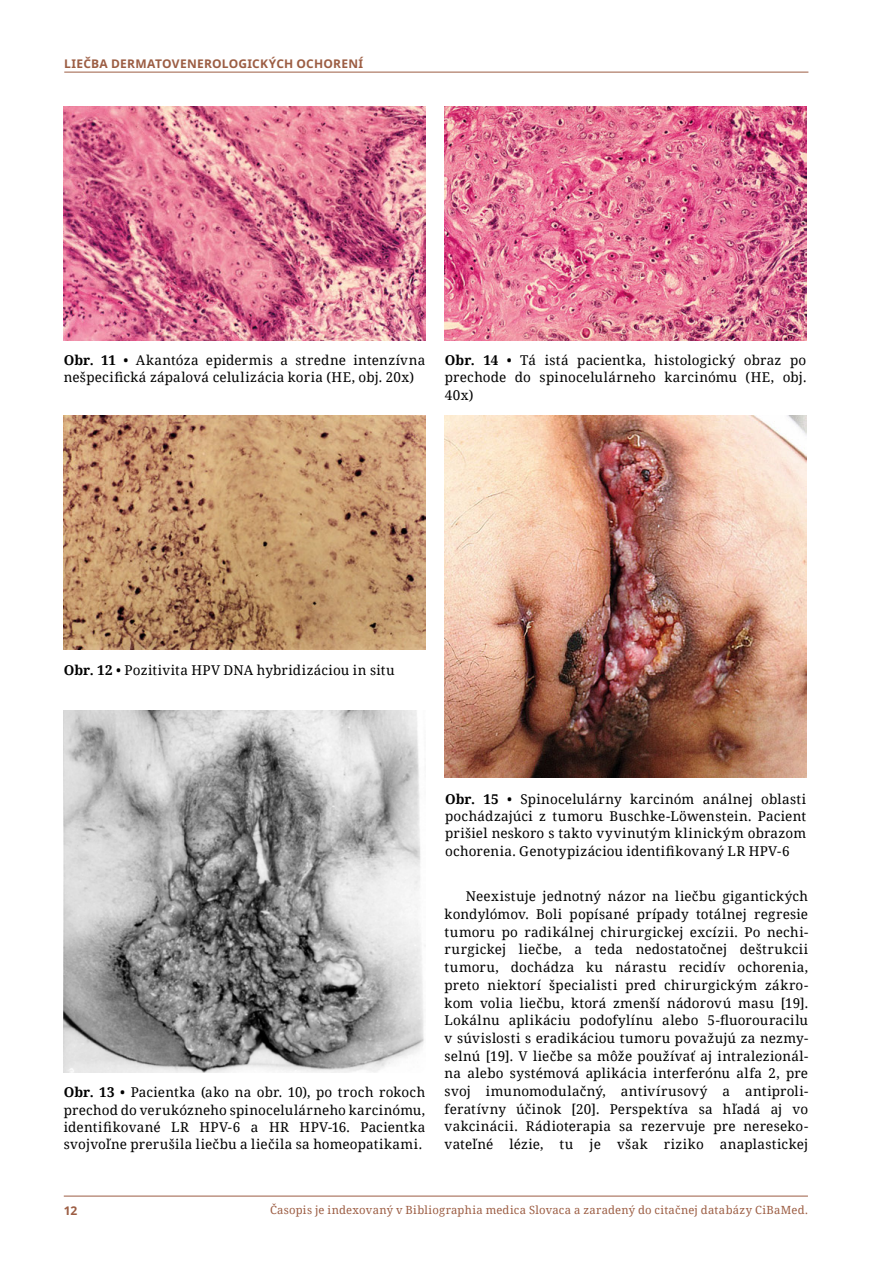
<style>
.page{position:relative;width:893px;height:1263px;background:#fff}
.page>*{position:absolute;margin:0;border:0;box-sizing:border-box;transform-origin:0 0}
.t1{font:13.5px/17.7px "Noto Serif";letter-spacing:.015em;color:#000;text-align:justify}
.t2{font:700 12px "Noto Sans";letter-spacing:.02em;color:#9c5d43}
.t3{font:11.25px "Noto Serif";letter-spacing:.025em;color:#9c5d43}
.s1{font-weight:700}
</style>
<div class="page">
<hr style="left:64px;top:72px;width:744px;height:1px;background:#9c5d43">
<hr style="left:64px;top:1196px;width:744px;height:1px;background:#9c5d43">
<img style="left:64px;top:106px;width:361px;height:234px">
<img style="left:64px;top:416px;width:361px;height:234px">
<img style="left:64px;top:711px;width:361px;height:361px">
<img style="left:445px;top:106px;width:361px;height:234px">
<img style="left:445px;top:416px;width:361px;height:361px">
<p class="t2" style="left:64px;top:57px;width:301px">LIEČBA DERMATOVENEROLOGICKÝCH OCHORENÍ</p>
<p class="t1" style="left:64px;top:351px;width:363px;line-height:17.2px"><span class="s1">Obr. 11</span> • Akantóza epidermis a stredne intenzívna nešpecifická zápalová celulizácia koria (HE, obj. 20x)</p>
<p class="t1" style="left:445px;top:351px;width:363px;line-height:17.2px"><span class="s1">Obr. 14</span> • Tá istá pacientka, histologický obraz po prechode do spinocelulárneho karcinómu (HE, obj.<br>40x)</p>
<p class="t1" style="left:64px;top:660px;width:332px"><span class="s1">Obr. 12</span> • Pozitivita HPV DNA hybridizáciou in situ</p>
<p class="t1" style="left:64px;top:1083px;width:363px;line-height:17.2px"><span class="s1">Obr. 13</span> • Pacientka (ako na obr. 10), po troch rokoch prechod do verukózneho spinocelulárneho karcinómu, identifikované LR HPV-6 a HR HPV-16. Pacientka svojvoľne prerušila liečbu a liečila sa homeopatikami.</p>
<p class="t1" style="left:445px;top:790px;width:363px;line-height:17.2px"><span class="s1">Obr. 15</span> • Spinocelulárny karcinóm análnej oblasti pochádzajúci z tumoru Buschke-Löwenstein. Pacient prišiel neskoro s takto vyvinutým klinickým obrazom ochorenia. Genotypizáciou identifikovaný LR HPV-6</p>
<p class="t1" style="left:445px;top:887px;width:365px;text-indent:21px">Neexistuje jednotný názor na liečbu gigantických kondylómov. Boli popísané prípady totálnej regresie tumoru po radikálnej chirurgickej excízii. Po nechi&shy;rurgickej liečbe, a teda nedostatočnej deštrukcii tumoru, dochádza ku nárastu recidív ochorenia, preto niektorí špecialisti pred chirurgickým zákro&shy;kom volia liečbu, ktorá zmenší nádorovú masu [19].<br>Lokálnu aplikáciu podofylínu alebo 5-fluorouracilu v súvislosti s eradikáciou tumoru považujú za nezmy&shy;selnú [19]. V liečbe sa môže používať aj intralezionál&shy;na alebo systémová aplikácia interferónu alfa 2, pre svoj imunomodulačný, antivírusový a antiproli&shy;feratívny účinok [20]. Perspektíva sa hľadá aj vo vakcinácii. Rádioterapia sa rezervuje pre nereseko&shy;vateľné lézie, tu je však riziko anaplastickej</p>
<p class="t2" style="left:64px;top:1203px;width:15px">12</p>
<p class="t3" style="left:270px;top:1202px;width:539px">Časopis je indexovaný v Bibliographia medica Slovaca a zaradený do citačnej databázy CiBaMed.</p>
</div>
